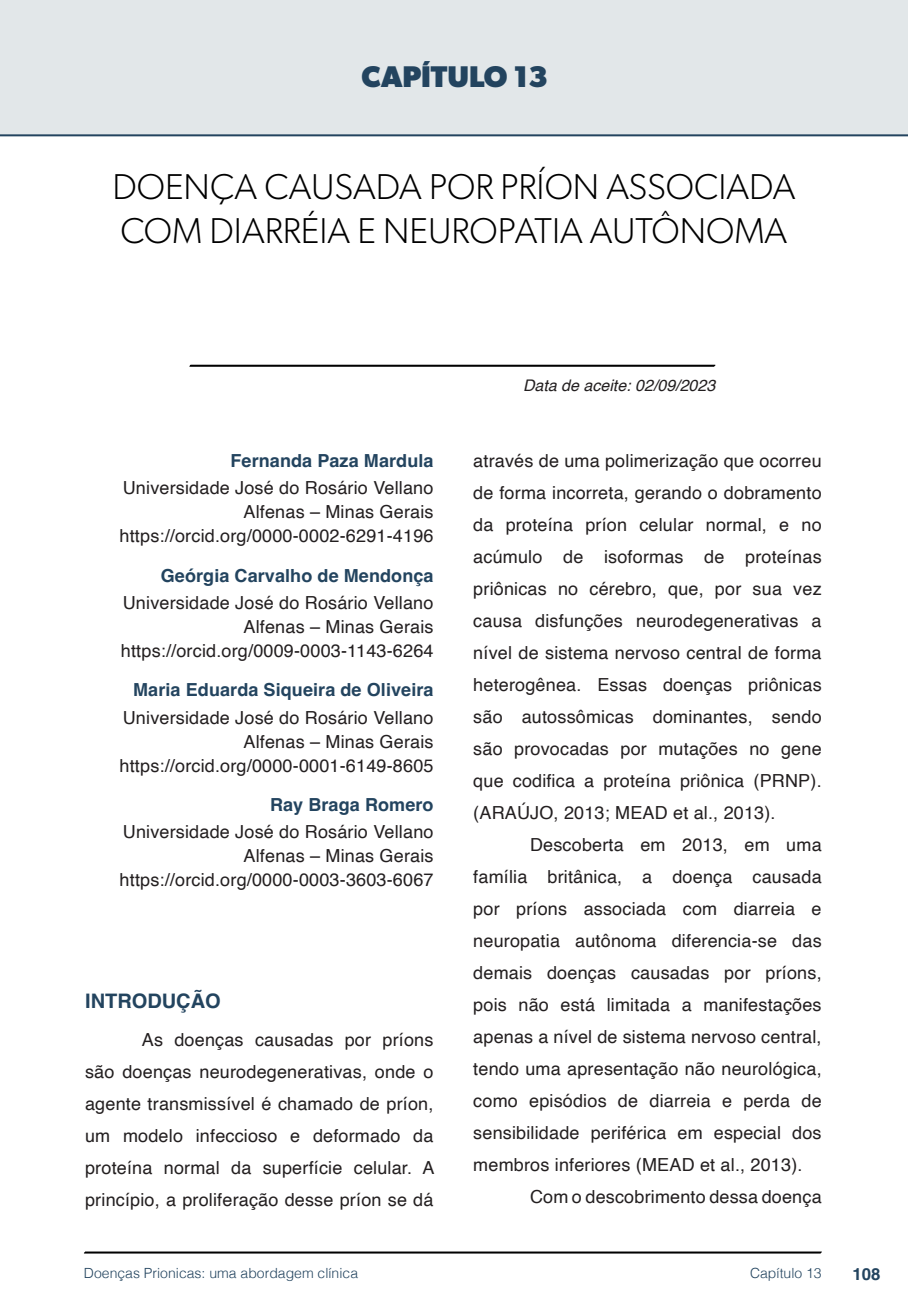
<style>
.page{position:relative;width:908px;height:1304px;background:#fff}
.page>*{position:absolute;margin:0;border:0;box-sizing:border-box;transform-origin:0 0}
.t1{font:300 36px/44px "Gibson";color:#000}
.t2{font:700 30px "Gibson";color:#23445f}
.t3{font:700 20px "Helvetica";color:#23445f}
.t4{font:18px/32px "Helvetica";letter-spacing:.01em;color:#231f20;text-align:right}
.t5{font:700 18px "Helvetica";letter-spacing:.005em;color:#23445f}
.t6{font:700 16.8px "Helvetica";color:#23445f}
.t7{font:italic 16px "Helvetica";color:#231f20}
.t8{font:300 14px "Helvetica";color:#23445f}
</style>
<div class="page">
<svg style="left:84px;top:1251px;width:737px;height:3px;background:#515151"></svg>
<svg style="left:189px;top:364px;width:526px;height:3px;background:#4f4f4f"></svg>
<div style="left:0;top:0;width:907px;height:136px;background:#e2e7e9"></div>
<div style="left:44px;top:72px;width:68px;height:61px;background:#e2e7e9"></div>
<h2 class="t2" style="left:361px;top:58px;width:188px">CAPÍTULO 13</h2>
<h1 class="t1" style="left:112px;top:164px;width:684px">DOENÇA CAUSADA POR PRÍON ASSOCIADA<br>COM DIARRÉIA E NEUROPATIA AUTÔNOMA</h1>
<p class="t5" style="left:230px;top:450px;width:204px">Fernanda Paza Mardula</p>
<p class="t4" style="left:119px;top:477px;width:315px;line-height:24px">Universidade José do Rosário Vellano<br>Alfenas – Minas Gerais https://orcid.org/0000-0002-6291-4196</p>
<p class="t5" style="left:161px;top:564px;width:274px">Geórgia Carvalho de Mendonça</p>
<p class="t4" style="left:121px;top:591px;width:314px;line-height:24px">Universidade José do Rosário Vellano<br>Alfenas – Minas Gerais https://orcid.org/0009-0003-1143-6264</p>
<p class="t5" style="left:133px;top:679px;width:302px">Maria Eduarda Siqueira de Oliveira</p>
<p class="t4" style="left:119px;top:706px;width:315px;line-height:24px">Universidade José do Rosário Vellano<br>Alfenas – Minas Gerais https://orcid.org/0000-0001-6149-8605</p>
<p class="t5" style="left:270px;top:794px;width:165px">Ray Braga Romero</p>
<p class="t4" style="left:120px;top:821px;width:315px;line-height:24px">Universidade José do Rosário Vellano<br>Alfenas – Minas Gerais https://orcid.org/0000-0003-3603-6067</p>
<p class="t3" style="left:85px;top:989px;width:137px">INTRODUÇÃO</p>
<p class="t4" style="left:85px;top:1024px;width:351px;text-align:justify;text-indent:57px">As doenças causadas por príons são doenças neurodegenerativas, onde o agente transmissível é chamado de príon, um modelo infeccioso e deformado da proteína normal da superfície celular. A princípio, a proliferação desse príon se dá</p>
<p class="t7" style="left:523px;top:373px;width:194px">Data de aceite: 02/09/2023</p>
<p class="t4" style="left:473px;top:445px;width:350px;text-align:justify">através de uma polimerização que ocorreu de forma incorreta, gerando o dobramento da proteína príon celular normal, e no acúmulo de isoformas de proteínas priônicas no cérebro, que, por sua vez causa disfunções neurodegenerativas a nível de sistema nervoso central de forma heterogênea. Essas doenças priônicas são autossômicas dominantes, sendo são provocadas por mutações no gene que codifica a proteína priônica (PRNP). (ARAÚJO, 2013; MEAD et al., 2013).</p>
<p class="t4" style="left:473px;top:829px;width:350px;text-align:justify;text-indent:57px">Descoberta em 2013, em uma família britânica, a doença causada por príons associada com diarreia e neuropatia autônoma diferencia-se das demais doenças causadas por príons, pois não está limitada a manifestações apenas a nível de sistema nervoso central, tendo uma apresentação não neurológica, como episódios de diarreia e perda de sensibilidade periférica em especial dos membros inferiores (MEAD et al., 2013).</p>
<p class="t4" style="left:530px;top:1181px;width:293px">Com o descobrimento dessa doença</p>
<p class="t8" style="left:84px;top:1261px;width:275px">Doenças Prionicas: uma abordagem clínica</p>
<p class="t8" style="left:749px;top:1261px;width:73px">Capítulo 13</p>
<p class="t6" style="left:851px;top:1264px;width:30px">108</p>
</div>
